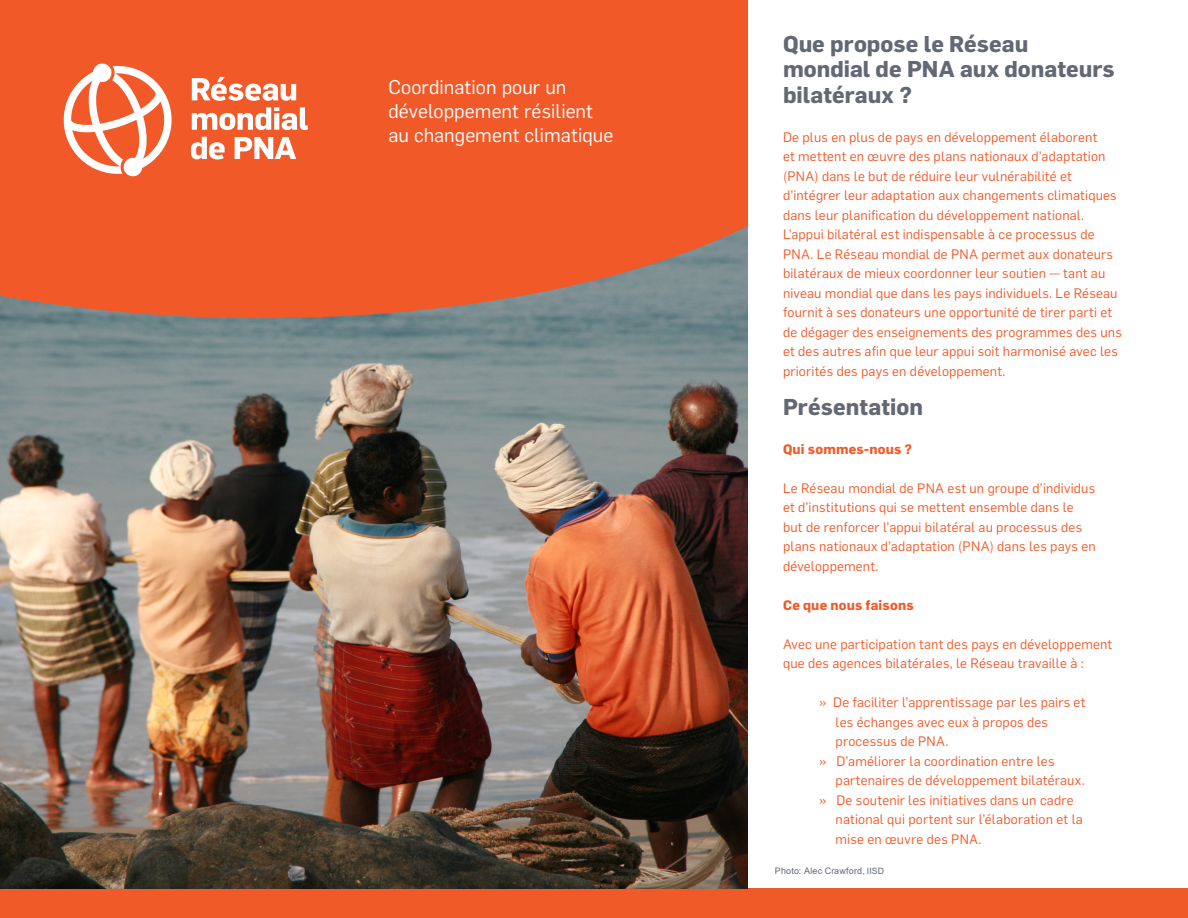
<style>
.page{position:relative;width:1188px;height:918px;background:#fff}
.page>*{position:absolute;margin:0;border:0;box-sizing:border-box;transform-origin:0 0}
.t1{font:700 22.5px/25.5px "Flama";letter-spacing:.005em;color:#626874}
.t2{font:19.5px/24px "Flama";letter-spacing:.005em;color:#fff}
.t3{font:13.5px/19.5px "Flama";letter-spacing:.015em;color:#f05a28}
.t4{font:700 13.5px "Flama";letter-spacing:.015em;color:#f05a28}
.t5{font:9px "Arial";letter-spacing:.02em;color:#626874}
.s1{font-size:8.7px}
</style>
<div class="page">
<div style="left:0;top:889px;width:1188px;height:29px;background:#f05a28"></div>
<img style="left:0;top:318px;width:747px;height:571px">
<svg style="left:0;top:0;width:747px;height:318px;background:#e85c30"></svg>
<svg style="left:192px;top:77px;width:104px;height:24px"></svg>
<svg style="left:192px;top:107px;width:116px;height:23px"></svg>
<svg style="left:191px;top:137px;width:34px;height:22px"></svg>
<svg style="left:235px;top:137px;width:61px;height:22px"></svg>
<svg style="left:64px;top:64px;width:108px;height:112px"></svg>
<p class="t2" style="left:388px;top:74px;width:227px">Coordination pour un développement résilient au changement climatique</p>
<p class="t1" style="left:783px;top:29px;width:333px">Que propose le Réseau mondial de PNA aux donateurs bilatéraux ?</p>
<p class="t3" style="left:783px;top:126px;width:340px">De plus en plus de pays en développement élaborent<br>et mettent en œuvre des plans nationaux d’adaptation (PNA) dans le but de réduire leur vulnérabilité et d’intégrer leur adaptation aux changements climatiques dans leur planification du développement national.<br>L’appui bilatéral est indispensable à ce processus de PNA. Le Réseau mondial de PNA permet aux donateurs bilatéraux de mieux coordonner leur soutien — tant au niveau mondial que dans les pays individuels. Le Réseau fournit à ses donateurs une opportunité de tirer parti et de dégager des enseignements des programmes des uns et des autres afin que leur appui soit harmonisé avec les priorités des pays en développement.</p>
<p class="t1" style="left:783px;top:392px;width:141px">Présentation</p>
<p class="t4" style="left:783px;top:439px;width:131px">Qui sommes-nous ?</p>
<p class="t3" style="left:783px;top:477px;width:314px">Le Réseau mondial de PNA est un groupe d’individus et d’institutions qui se mettent ensemble dans le but de renforcer l’appui bilatéral au processus des plans nationaux d’adaptation (PNA) dans les pays en développement.</p>
<p class="t4" style="left:783px;top:595px;width:132px">Ce que nous faisons</p>
<p class="t3" style="left:783px;top:633px;width:331px">Avec une participation tant des pays en développement que des agences bilatérales, le Réseau travaille à :</p>
<p class="t3" style="left:819px;top:692px;width:268px">» De faciliter l’apprentissage par les pairs et</p>
<p class="t3" style="left:836px;top:711px;width:214px">les échanges avec eux à propos des</p>
<p class="t3" style="left:836px;top:731px;width:114px">processus de PNA.</p>
<p class="t3" style="left:819px;top:750px;width:237px">» D’améliorer la coordination entre les</p>
<p class="t3" style="left:836px;top:770px;width:251px">partenaires de développement bilatéraux.</p>
<p class="t3" style="left:819px;top:789px;width:256px">» De soutenir les initiatives dans un cadre</p>
<p class="t3" style="left:836px;top:809px;width:249px">national qui portent sur l’élaboration et la</p>
<p class="t3" style="left:836px;top:828px;width:148px">mise en œuvre des PNA.</p>
<p class="t5" style="left:775px;top:865px;width:111px">Photo: Alec Crawford, <span class="s1">IISD</span></p>
</div>
